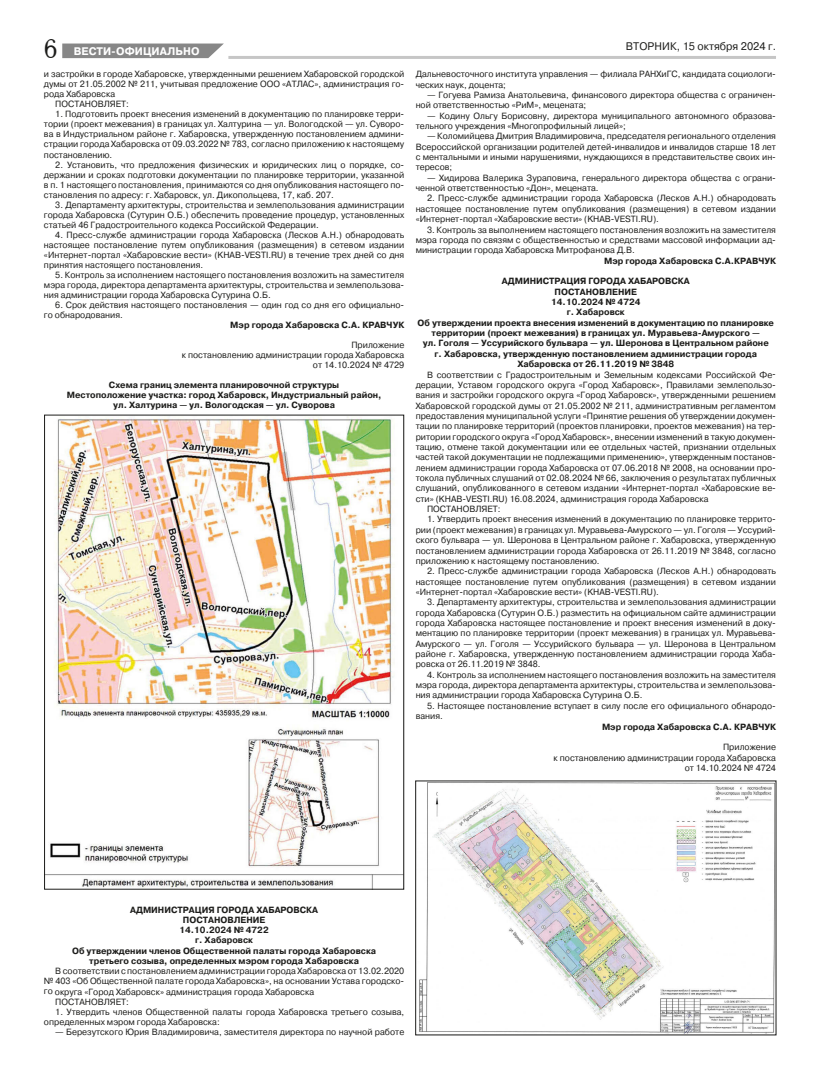
<style>
.page{position:relative;width:820px;height:1078px;background:#fff}
.page>*{position:absolute;margin:0;border:0;box-sizing:border-box;transform-origin:0 0}
.t1{font:27px "Antiqua";color:#1d1d1b}
.t2{font:11px "Pragmatica";color:#1d1d1b}
.t3{font:700 11px "Pragmatica";letter-spacing:.01em;color:#fff}
.t4{font:9px/10.3px "Pragmatica";color:#1d1d1b;text-align:justify}
.t5{font:700 9px/10.3px "Pragmatica";color:#1d1d1b;text-align:center}
</style>
<div class="page">
<hr style="left:228px;top:56px;width:547px;height:3px;background:#c6c6c6">
<svg style="left:62px;top:43px;width:162px;height:15px;background:#909090"></svg>
<img style="left:46px;top:416px;width:356px;height:471px">
<img style="left:419px;top:782px;width:355px;height:251px">
<h1 class="t1" style="left:44px;top:34px;width:15px">6</h1>
<p class="t3" style="left:74px;top:44px;width:127px">ВЕСТИ-ОФИЦИАЛЬНО</p>
<p class="t4" style="left:44px;top:69px;width:362px">и застройки в городе Хабаровске, утвержденными решением Хабаровской городской</p>
<p class="t4" style="left:44px;top:79px;width:361px">думы от 21.05.2002 № 211, учитывая предложение ООО «АТЛАС», администрация го‑</p>
<p class="t4" style="left:44px;top:89px;width:73px">рода Хабаровска</p>
<p class="t4" style="left:55px;top:99px;width:75px">ПОСТАНОВЛЯЕТ:</p>
<p class="t4" style="left:44px;top:109px;width:361px;line-height:10px;text-indent:11px">1. Подготовить проект внесения изменений в документацию по планировке терри‑ тории (проект межевания) в границах ул. Халтурина — ул. Вологодской — ул. Суворо‑ ва в Индустриальном районе г. Хабаровска, утвержденную постановлением админи‑ страции города Хабаровска от 09.03.2022 № 783, согласно приложению к настоящему постановлению.</p>
<p class="t4" style="left:44px;top:160px;width:361px;line-height:10px;text-indent:11px">2. Установить, что предложения физических и юридических лиц о порядке, со‑ держании и сроках подготовки документации по планировке территории, указанной в п. 1 настоящего постановления, принимаются со дня опубликования настоящего по‑ становления по адресу: г. Хабаровск, ул. Дикопольцева, 17, каб. 207.</p>
<p class="t4" style="left:44px;top:200px;width:362px;line-height:10px;text-indent:11px">3. Департаменту архитектуры, строительства и землепользования администрации города Хабаровска (Сутурин О.Б.) обеспечить проведение процедур, установленных статьей 46 Градостроительного кодекса Российской Федерации.</p>
<p class="t4" style="left:44px;top:230px;width:362px;line-height:10px;text-indent:11px">4. Пресс- службе администрации города Хабаровска (Лесков А.Н.) обнародовать настоящее постановление путем опубликования (размещения) в сетевом издании «Интернет- портал «Хабаровские вести» (KHAB-VESTI.RU) в течение трех дней со дня принятия настоящего постановления.</p>
<p class="t4" style="left:44px;top:270px;width:361px;line-height:10px;text-indent:11px">5. Контроль за исполнением настоящего постановления возложить на заместителя мэра города, директора департамента архитектуры, строительства и землепользова‑ ния администрации города Хабаровска Сутурина О.Б.</p>
<p class="t4" style="left:44px;top:300px;width:361px;line-height:10px;text-indent:11px">6. Срок действия настоящего постановления — один год со дня его официально‑ го обнародования.</p>
<p class="t5" style="left:230px;top:320px;width:175px">Мэр города Хабаровска С.А. КРАВЧУК</p>
<p class="t4" style="left:182px;top:340px;width:224px;line-height:10px;text-align:right">Приложение<br>к постановлению администрации города Хабаровска от 14.10.2024 № 4729</p>
<p class="t5" style="left:67px;top:380px;width:316px;line-height:10px">Схема границ элемента планировочной структуры<br>Местоположение участка: город Хабаровск, Индустриальный район, ул. Халтурина — ул. Вологодская — ул. Суворова</p>
<p class="t2" style="left:625px;top:40px;width:152px">ВТОРНИК, 15 октября 2024 г.</p>
<p class="t4" style="left:415px;top:69px;width:361px">Дальневосточного института управления — филиала РАНХиГС, кандидата социологи‑ ческих наук, доцента;</p>
<p class="t4" style="left:415px;top:90px;width:361px;text-indent:11px">— Гогуева Рамиза Анатольевича, финансового директора общества с ограничен‑ ной ответственностью «РиМ», мецената;</p>
<p class="t4" style="left:415px;top:111px;width:361px;text-indent:11px">— Кодину Ольгу Борисовну, директора муниципального автономного образова‑ тельного учреждения «Многопрофильный лицей»;</p>
<p class="t4" style="left:415px;top:131px;width:362px;text-indent:11px">— Коломийцева Дмитрия Владимировича, председателя регионального отделения Всероссийской организации родителей детей- инвалидов и инвалидов старше 18 лет с ментальными и иными нарушениями, нуждающихся в представительстве своих ин‑ тересов;</p>
<p class="t4" style="left:415px;top:173px;width:361px;text-indent:11px">— Хидирова Валерика Зураповича, генерального директора общества с ограни‑ ченной ответственностью «Дон», мецената.</p>
<p class="t4" style="left:415px;top:193px;width:362px;text-indent:11px">2. Пресс- службе администрации города Хабаровска (Лесков А.Н.) обнародовать настоящее постановление путем опубликования (размещения) в сетевом издании «Интернет- портал «Хабаровские вести» (KHAB-VESTI.RU).</p>
<p class="t4" style="left:415px;top:224px;width:361px;text-indent:11px">3. Контроль за выполнением настоящего постановления возложить на заместителя мэра города по связям с общественностью и средствами массовой информации ад‑ министрации города Хабаровска Митрофанова Д.В.</p>
<p class="t5" style="left:603px;top:255px;width:173px">Мэр города Хабаровска С.А.КРАВЧУК</p>
<p class="t5" style="left:417px;top:276px;width:358px">АДМИНИСТРАЦИЯ ГОРОДА ХАБАРОВСКА<br>ПОСТАНОВЛЕНИЕ<br>14.10.2024 № 4724<br>г. Хабаровск<br>Об утверждении проекта внесения изменений в документацию по планировке территории (проект межевания) в границах ул. Муравьева-Амурского —<br>ул. Гоголя — Уссурийского бульвара — ул. Шеронова в Центральном районе<br>г. Хабаровска, утвержденную постановлением администрации города Хабаровска от 26.11.2019 № 3848</p>
<p class="t4" style="left:427px;top:369px;width:350px">В соответствии с Градостроительным и Земельным кодексами Российской Фе‑</p>
<p class="t4" style="left:415px;top:380px;width:361px">дерации, Уставом городского округа «Город Хабаровск», Правилами землепользо‑</p>
<p class="t4" style="left:415px;top:390px;width:362px">вания и застройки городского округа «Город Хабаровск», утвержденными решением</p>
<p class="t4" style="left:415px;top:400px;width:361px">Хабаровской городской думы от 21.05.2002 № 211, административным регламентом</p>
<p class="t4" style="left:415px;top:411px;width:361px">предоставления муниципальной услуги «Принятие решения об утверждении докумен‑</p>
<p class="t4" style="left:415px;top:421px;width:361px">тации по планировке территорий (проектов планировки, проектов межевания) на тер‑</p>
<p class="t4" style="left:415px;top:431px;width:361px">ритории городского округа «Город Хабаровск», внесении изменений в такую докумен‑</p>
<p class="t4" style="left:415px;top:442px;width:361px">тацию, отмене такой документации или ее отдельных частей, признании отдельных</p>
<p class="t4" style="left:415px;top:452px;width:361px">частей такой документации не подлежащими применению», утвержденным постанов‑</p>
<p class="t4" style="left:415px;top:462px;width:361px">лением администрации города Хабаровска от 07.06.2018 № 2008, на основании про‑</p>
<p class="t4" style="left:415px;top:473px;width:361px">токола публичных слушаний от 02.08.2024 № 66, заключения о результатах публичных</p>
<p class="t4" style="left:415px;top:483px;width:361px">слушаний, опубликованного в сетевом издании «Интернет- портал «Хабаровские ве‑</p>
<p class="t4" style="left:415px;top:493px;width:294px">сти» (KHAB-VESTI.RU) 16.08.2024, администрация города Хабаровска</p>
<p class="t4" style="left:427px;top:504px;width:75px">ПОСТАНОВЛЯЕТ:</p>
<p class="t4" style="left:415px;top:514px;width:362px;text-indent:11px">1. Утвердить проект внесения изменений в документацию по планировке террито‑ рии (проект межевания) в границах ул. Муравьева-Амурского — ул. Гоголя — Уссурий‑ ского бульвара — ул. Шеронова в Центральном районе г. Хабаровска, утвержденную постановлением администрации города Хабаровска от 26.11.2019 № 3848, согласно приложению к настоящему постановлению.</p>
<p class="t4" style="left:415px;top:566px;width:362px;text-indent:11px">2. Пресс- службе администрации города Хабаровска (Лесков А.Н.) обнародовать настоящее постановление путем опубликования (размещения) в сетевом издании «Интернет- портал «Хабаровские вести» (KHAB-VESTI.RU).</p>
<p class="t4" style="left:415px;top:597px;width:362px;text-align:left;text-indent:11px">3. Департаменту архитектуры, строительства и землепользования администрации города Хабаровска (Сутурин О.Б.) разместить на официальном сайте администрации города Хабаровска настоящее постановление и проект внесения изменений в доку‑ ментацию по планировке территории (проект межевания) в границах ул. Муравьева-Амурского — ул. Гоголя — Уссурийского бульвара — ул. Шеронова в Центральном районе г. Хабаровска, утвержденную постановлением администрации города Хаба‑ ровска от 26.11.2019 № 3848.</p>
<p class="t4" style="left:415px;top:669px;width:361px;text-indent:11px">4. Контроль за исполнением настоящего постановления возложить на заместителя мэра города, директора департамента архитектуры, строительства и землепользова‑ ния администрации города Хабаровска Сутурина О.Б.</p>
<p class="t4" style="left:415px;top:700px;width:361px;text-indent:11px">5. Настоящее постановление вступает в силу после его официального обнародо‑ вания.</p>
<p class="t5" style="left:601px;top:721px;width:175px">Мэр города Хабаровска С.А. КРАВЧУК</p>
<p class="t4" style="left:553px;top:742px;width:224px;text-align:right">Приложение<br>к постановлению администрации города Хабаровска от 14.10.2024 № 4724</p>
<p class="t5" style="left:72px;top:904px;width:305px">АДМИНИСТРАЦИЯ ГОРОДА ХАБАРОВСКА<br>ПОСТАНОВЛЕНИЕ<br>14.10.2024 № 4722<br>г. Хабаровск<br>Об утверждении членов Общественной палаты города Хабаровска третьего созыва, определенных мэром города Хабаровска</p>
<p class="t4" style="left:55px;top:965px;width:350px">В соответствии с постановлением администрации города Хабаровска от 13.02.2020</p>
<p class="t4" style="left:44px;top:975px;width:362px">№ 403 «Об Общественной палате города Хабаровска», на основании Устава городско‑</p>
<p class="t4" style="left:44px;top:986px;width:271px">го округа «Город Хабаровск» администрация города Хабаровска</p>
<p class="t4" style="left:55px;top:996px;width:75px">ПОСТАНОВЛЯЕТ:</p>
<p class="t4" style="left:44px;top:1006px;width:362px;text-indent:11px">1. Утвердить членов Общественной палаты города Хабаровска третьего созыва, определенных мэром города Хабаровска:</p>
<p class="t4" style="left:55px;top:1027px;width:350px">— Березутского Юрия Владимировича, заместителя директора по научной работе</p>
</div>
